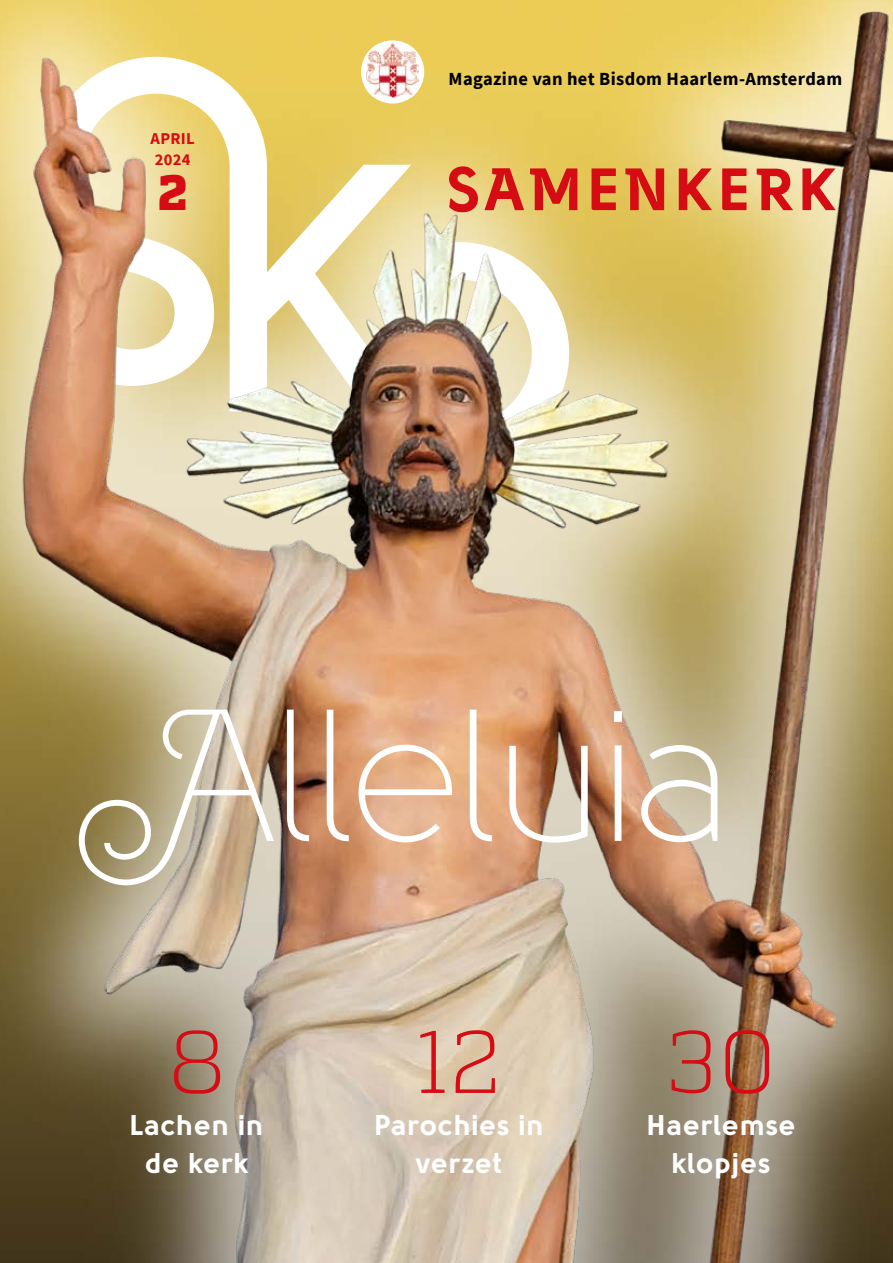
<style>
.page{position:relative;width:893px;height:1263px;background:#fff}
.page>*{position:absolute;margin:0;border:0;box-sizing:border-box;transform-origin:0 0}
.t1{font:300 187.5px "Solomon";letter-spacing:-.05em;color:#fff}
.t2{font:300 88.5px "Quadon";color:#d50c14}
.t3{font:800 49.5px "Quadon";color:#d50c14}
.t4{font:900 28.5px/37.5px "Solomon";letter-spacing:.03em;color:#fff;text-align:center}
.t5{font:700 18.45px "Source Sans Pro";letter-spacing:.02em;color:#000}
.t6{font:700 16.5px/21px "Source Sans Pro";letter-spacing:.02em;color:#d50c14}
.s1{font-family:"Solomon Light Deco";font-weight:400}
</style>
<div class="page">
<img style="left:0;top:0;width:893px;height:1263px">
<img style="left:46px;top:57px;width:527px;height:406px">
<div style="left:361px;top:40px;width:63px;height:64px;background:#fff;border-radius:50%"></div>
<img style="left:366px;top:44px;width:53px;height:54px">
<svg style="left:679px;top:168px;width:33px;height:42px"></svg>
<svg style="left:802px;top:168px;width:34px;height:42px"></svg>
<svg style="left:449px;top:166px;width:29px;height:46px"></svg>
<svg style="left:592px;top:168px;width:24px;height:42px"></svg>
<svg style="left:722px;top:168px;width:24px;height:42px"></svg>
<svg style="left:530px;top:168px;width:47px;height:42px;background:#da5a32"></svg>
<svg style="left:625px;top:168px;width:39px;height:42px;background:#da552f"></svg>
<svg style="left:757px;top:169px;width:36px;height:41px"></svg>
<svg style="left:484px;top:168px;width:40px;height:42px;background:#de6f46"></svg>
<p class="t6" style="left:151px;top:128px;width:46px">APRIL<br>2024</p>
<h3 class="t3" style="left:158px;top:164px;width:31px">2</h3>
<p class="t5" style="left:449px;top:66px;width:395px">Magazine van het Bisdom Haarlem-Amsterdam</p>
<h1 class="t1" style="left:77px;top:679px;width:659px"><span class="s1">A</span>lleluia</h1>
<h2 class="t2" style="left:168px;top:1012px;width:60px">8</h2>
<h2 class="t2" style="left:416px;top:1012px;width:87px">12</h2>
<p class="t4" style="left:374px;top:1106px;width:171px">Parochies in verzet</p>
<p class="t4" style="left:647px;top:1106px;width:150px">Haerlemse klopjes</p>
<h2 class="t2" style="left:667px;top:1012px;width:111px">30</h2>
<p class="t4" style="left:130px;top:1106px;width:135px">Lachen in de kerk</p>
</div>
